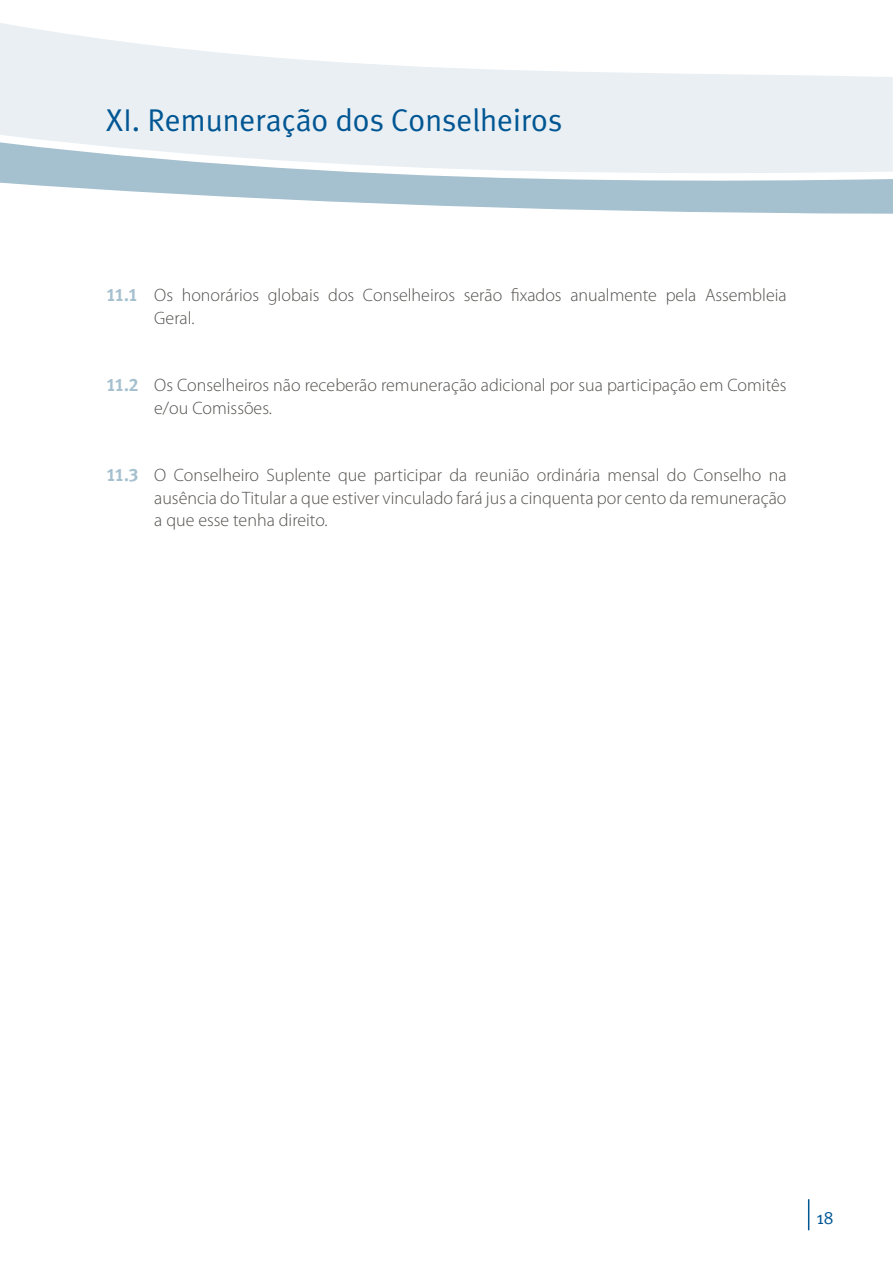
<style>
.page{position:relative;width:893px;height:1263px;background:#fff}
.page>*{position:absolute;margin:0;border:0;box-sizing:border-box;transform-origin:0 0}
.t1{font:31.5px "Meta Plus Normal";color:#005693}
.t2{font:300 18px/22.5px "Myriad Pro";color:#54524f}
.t3{font:18px "Meta Plus Normal";color:#005693}
.s1{font-family:"Meta Plus Bold Caps";font-weight:400;color:#a5c0ce}
</style>
<div class="page">
<svg style="left:0;top:23px;width:893px;height:65px"></svg>
<svg style="left:0;top:88px;width:893px;height:126px;background:#dae5eb"></svg>
<hr style="left:808px;top:1199px;width:1px;height:31px;background:#005693">
<svg style="left:0;top:179px;width:38px;height:5px"></svg>
<h1 class="t1" style="left:106px;top:102px;width:458px">XI. Remuneração dos Conselheiros</h1>
<p class="t2" style="left:154px;top:284px;width:634px;text-indent:-48px"><span class="s1">11.1</span> Os honorários globais dos Conselheiros serão fixados anualmente pela Assembleia<br>Geral.</p>
<p class="t2" style="left:154px;top:374px;width:634px;text-indent:-48px"><span class="s1">11.2</span> Os Conselheiros não receberão remuneração adicional por sua participação em Comitês e/ou Comissões.</p>
<p class="t2" style="left:154px;top:464px;width:634px;text-align:justify;text-indent:-48px"><span class="s1">11.3</span> O Conselheiro Suplente que participar da reunião ordinária mensal do Conselho na ausência do Titular a que estiver vinculado fará jus a cinquenta por cento da remuneração a que esse tenha direito.</p>
<p class="t3" style="left:816px;top:1207px;width:18px">18</p>
</div>
